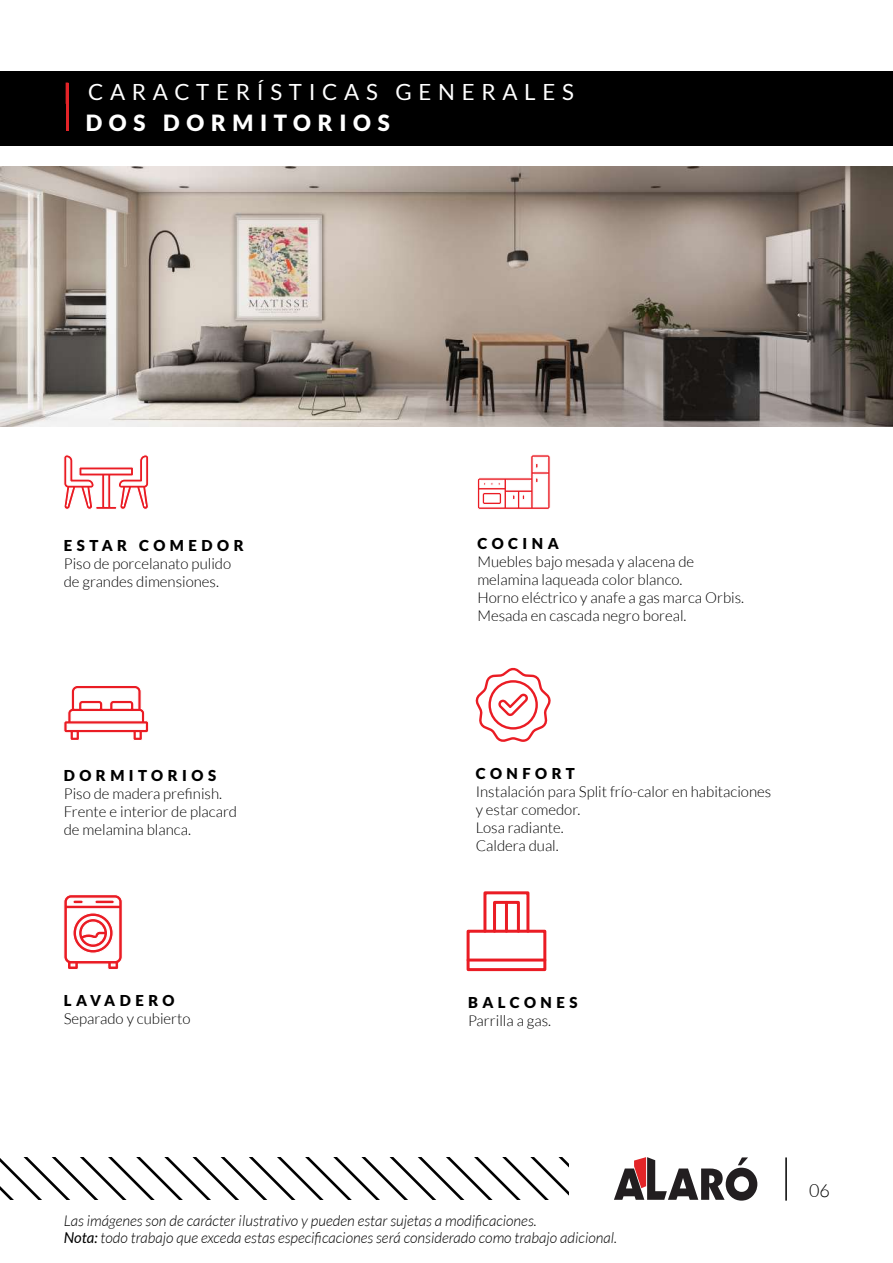
<style>
.page{position:relative;width:893px;height:1263px;background:#fff}
.page>*{position:absolute;margin:0;border:0;box-sizing:border-box;transform-origin:0 0}
.t1{font:22.35px/30.6px "Lato";letter-spacing:.3em;color:#fff}
.t2{font:300 18px "Lato";color:#010000}
.t3{font:300 15px/18px "Lato";color:#000}
.t4{font:italic 300 15px/16.5px "Lato";color:#010000}
.t5{font:900 15px "Lato";letter-spacing:.3em;color:#000}
.s1{font-weight:900;color:#e32528}
.s2{font-weight:900}
.s3{color:#000}
.s4{font-weight:400}
</style>
<div class="page">
<svg style="left:614px;top:1157px;width:143px;height:43px"></svg>
<hr style="left:785px;top:1157px;width:2px;height:43px;background:#000">
<svg style="left:0;top:1157px;width:568px;height:43px"></svg>
<div style="left:0;top:71px;width:893px;height:75px;background:#000"></div>
<hr style="left:66px;top:83px;width:2px;height:48px;background:#e32328">
<svg style="left:63px;top:686px;width:86px;height:54px"></svg>
<svg style="left:475px;top:667px;width:76px;height:75px"></svg>
<svg style="left:477px;top:454px;width:74px;height:56px"></svg>
<svg style="left:63px;top:454px;width:86px;height:55px"></svg>
<div style="left:467px;top:930px;width:79px;height:41px;border:3px solid #ea1c24"></div>
<hr style="left:468px;top:958px;width:77px;height:3px;background:#ea1c24">
<div style="left:483px;top:891px;width:46px;height:42px;border:3px solid #ea1c24"></div>
<div style="left:493px;top:901px;width:27px;height:32px;border:3px solid #ea1c24"></div>
<hr style="left:505px;top:902px;width:3px;height:29px;background:#ea1c24">
<svg style="left:63px;top:895px;width:60px;height:74px"></svg>
<hr style="left:73px;top:900px;width:10px;height:4px;background:#ea1c24;border-radius:2px">
<div style="left:72px;top:899px;width:12px;height:5px;border:1px solid #fff;border-radius:2px"></div>
<hr style="left:95px;top:900px;width:19px;height:4px;background:#ea1c24;border-radius:2px">
<div style="left:94px;top:899px;width:21px;height:5px;border:1px solid #fff;border-radius:2px"></div>
<img style="left:0;top:167px;width:893px;height:259px">
<h1 class="t1" style="left:86px;top:77px;width:490px;text-indent:-22px"><span class="s1">|</span> CARACTERÍSTICAS GENERALES<br><span class="s2">DOS DORMITORIOS</span></h1>
<p class="t5" style="left:64px;top:536px;width:181px">ESTAR COMEDOR</p>
<p class="t3" style="left:64px;top:554px;width:169px">Piso de porcelanato pulido de grandes dimensiones.</p>
<p class="t5" style="left:477px;top:535px;width:83px">COCINA</p>
<p class="t3" style="left:477px;top:553px;width:268px">Muebles bajo mesada y alacena de melamina laqueada color blanco.<br>Horno eléctrico y anafe a gas marca Orbis.<br>Mesada en cascada negro boreal.</p>
<p class="t5" style="left:64px;top:766px;width:154px">DORMITORIOS</p>
<p class="t3" style="left:64px;top:784px;width:175px">Piso de madera prefinish.<br>Frente e interior de placard de melamina blanca.</p>
<p class="t5" style="left:476px;top:765px;width:101px">CONFORT</p>
<p class="t3" style="left:476px;top:783px;width:297px">Instalación para Split frío-calor en habitaciones y estar comedor.<br>Losa radiante.<br>Caldera dual.</p>
<p class="t5" style="left:64px;top:991px;width:112px">LAVADERO</p>
<p class="t3" style="left:64px;top:1009px;width:128px">Separado y cubierto</p>
<p class="t5" style="left:468px;top:993px;width:111px">BALCONES</p>
<p class="t3" style="left:468px;top:1011px;width:85px">Parrilla a gas.</p>
<p class="t4" style="left:64px;top:1213px;width:555px"><span class="s3">Las imágenes son de carácter ilustrativo y pueden estar sujetas a modificaciones.<br></span><span class="s4">Nota:</span> todo trabajo que exceda estas especificaciones será considerado como trabajo adicional.</p>
<p class="t2" style="left:809px;top:1181px;width:22px">06</p>
</div>
